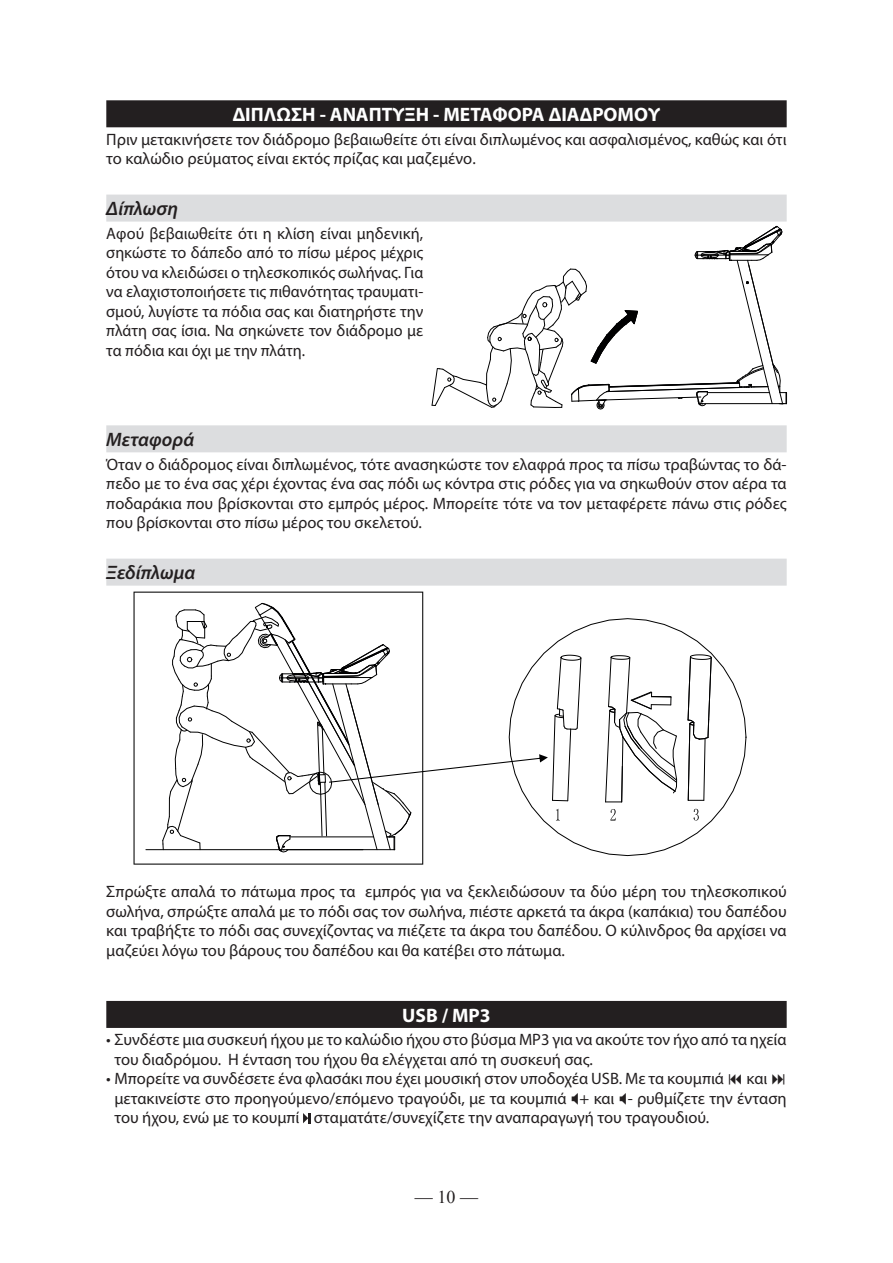
<style>
.page{position:relative;width:893px;height:1263px;background:#fff}
.page>*{position:absolute;margin:0;border:0;box-sizing:border-box;transform-origin:0 0}
.t1{font:700 19.5px "Myriad Pro";color:#fff}
.t2{font:italic 600 19.5px "Myriad Pro";color:#231f20}
.t3{font:18px "Times New Roman";color:#231f20}
.t4{font:16.5px/19.5px "Myriad Pro";color:#231f20}
</style>
<div class="page">
<div style="left:106px;top:100px;width:681px;height:27px;background:#231f20"></div>
<div style="left:106px;top:195px;width:681px;height:27px;background:#dcdddf"></div>
<div style="left:106px;top:425px;width:681px;height:27px;background:#dcdddf"></div>
<div style="left:106px;top:559px;width:681px;height:27px;background:#dcdddf"></div>
<div style="left:106px;top:1001px;width:681px;height:27px;background:#231f20"></div>
<svg style="left:303px;top:1113px;width:7px;height:11px"></svg>
<svg style="left:431px;top:226px;width:356px;height:183px"></svg>
<svg style="left:582px;top:618px;width:165px;height:238px"></svg>
<svg style="left:693px;top:809px;width:6px;height:11px"></svg>
<svg style="left:687px;top:654px;width:25px;height:147px"></svg>
<svg style="left:605px;top:655px;width:73px;height:148px"></svg>
<svg style="left:134px;top:592px;width:289px;height:273px"></svg>
<hr style="left:146px;top:849px;width:217px;height:1px;background:#000001">
<svg style="left:162px;top:603px;width:420px;height:249px"></svg>
<p class="t1" style="left:233px;top:102px;width:429px">ΔΙΠΛΩΣΗ - ΑΝΑΠΤΥΞΗ - ΜΕΤΑΦΟΡΑ ΔΙΑΔΡΟΜΟΥ</p>
<p class="t4" style="left:106px;top:129px;width:682px">Πριν μετακινήσετε τον διάδρομο βεβαιωθείτε ότι είναι διπλωμένος και ασφαλισμένος, καθώς και ότι το καλώδιο ρεύματος είναι εκτός πρίζας και μαζεμένο.</p>
<p class="t2" style="left:106px;top:196px;width:74px">Δίπλωση</p>
<p class="t4" style="left:106px;top:223px;width:318px;text-align:justify">Αφού βεβαιωθείτε ότι η κλίση είναι μηδενική, σηκώστε το δάπεδο από το πίσω μέρος μέχρις ότου να κλειδώσει ο τηλεσκοπικός σωλήνας. Για να ελαχιστοποιήσετε τις πιθανότητας τραυματι&shy;σμού, λυγίστε τα πόδια σας και διατηρήστε την πλάτη σας ίσια. Να σηκώνετε τον διάδρομο με τα πόδια και όχι με την πλάτη.</p>
<p class="t2" style="left:106px;top:427px;width:89px">Μεταφορά</p>
<p class="t4" style="left:106px;top:454px;width:682px;text-align:justify">Όταν ο διάδρομος είναι διπλωμένος, τότε ανασηκώστε τον ελαφρά προς τα πίσω τραβώντας το δά&shy;πεδο με το ένα σας χέρι έχοντας ένα σας πόδι ως κόντρα στις ρόδες για να σηκωθούν στον αέρα τα ποδαράκια που βρίσκονται στο εμπρός μέρος. Μπορείτε τότε να τον μεταφέρετε πάνω στις ρόδες που βρίσκονται στο πίσω μέρος του σκελετού.</p>
<p class="t2" style="left:106px;top:560px;width:90px">Ξεδίπλωμα</p>
<p class="t4" style="left:106px;top:881px;width:682px;text-align:justify">Σπρώξτε απαλά το πάτωμα προς τα εμπρός για να ξεκλειδώσουν τα δύο μέρη του τηλεσκοπικού σωλήνα, σπρώξτε απαλά με το πόδι σας τον σωλήνα, πιέστε αρκετά τα άκρα (καπάκια) του δαπέδου και τραβήξτε το πόδι σας συνεχίζοντας να πιέζετε τα άκρα του δαπέδου. Ο κύλινδρος θα αρχίσει να μαζεύει λόγω του βάρους του δαπέδου και θα κατέβει στο πάτωμα.</p>
<p class="t1" style="left:402px;top:1002px;width:90px">USB / ΜΡ3</p>
<p class="t4" style="left:114px;top:1030px;width:674px;text-indent:-8px">• Συνδέστε μια συσκευή ήχου με το καλώδιο ήχου στο βύσμα ΜΡ3 για να ακούτε τον ήχο από τα ηχεία του διαδρόμου. Η ένταση του ήχου θα ελέγχεται από τη συσκευή σας.</p>
<p class="t4" style="left:106px;top:1069px;width:619px">• Μπορείτε να συνδέσετε ένα φλασάκι που έχει μουσική στον υποδοχέα USB. Με τα κουμπιά</p>
<p class="t4" style="left:114px;top:1069px;width:674px;text-indent:632px">και μετακινείστε στο προηγούμενο/επόμενο τραγούδι, με τα κουμπιά + και - ρυθμίζετε την ένταση του ήχου, ενώ με το κουμπί σταματάτε/συνεχίζετε την αναπαραγωγή του τραγουδιού.</p>
<p class="t3" style="left:415px;top:1185px;width:64px">— 10 —</p>
</div>
